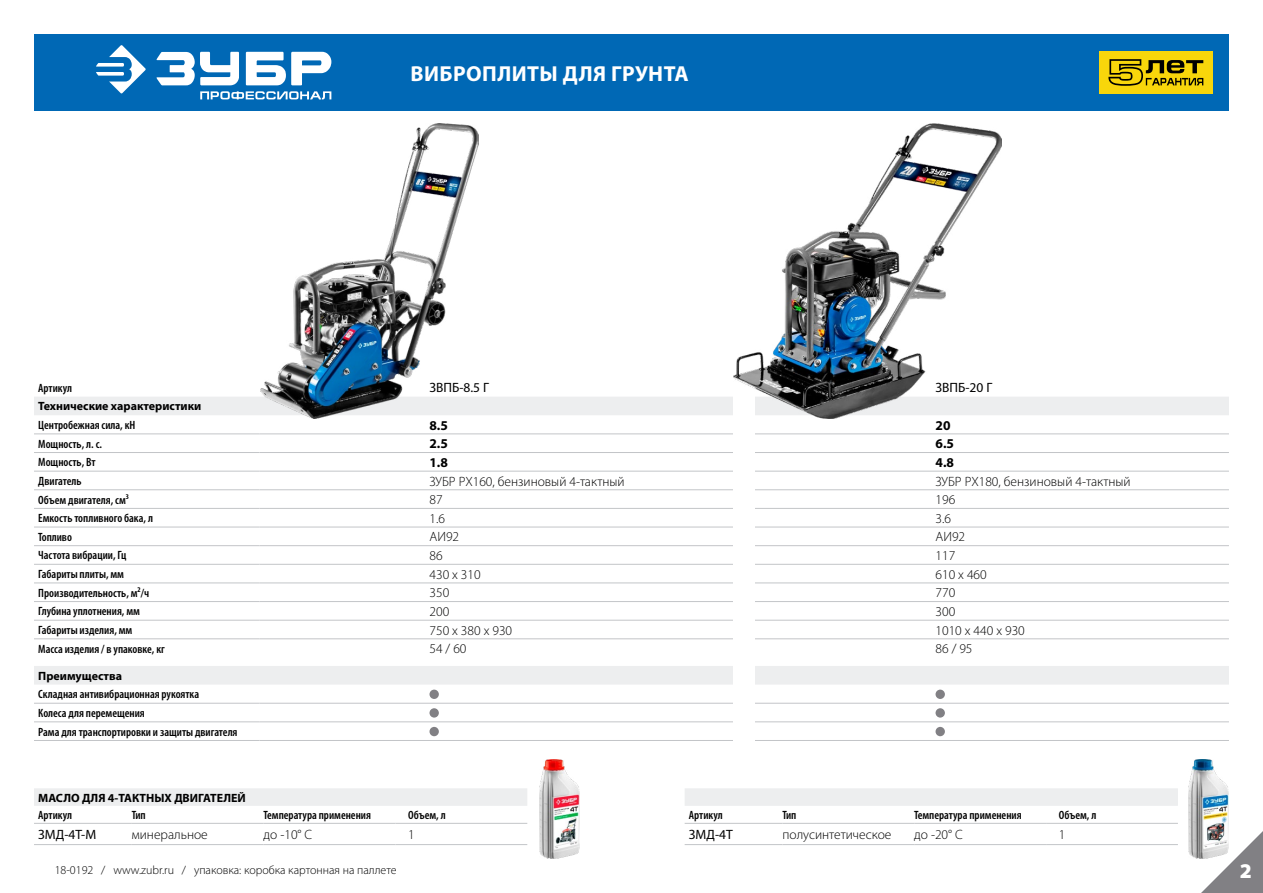
<style>
.page{position:relative;width:1263px;height:893px;background:#fff}
.page>*{position:absolute;margin:0;border:0;box-sizing:border-box;transform-origin:0 0}
.t1{font:700 21.75px "Myriad Pro";letter-spacing:.02em;color:#fff}
.t2{font:900 21px "Myriad Pro";color:#fff}
.t3{font:300 13.5px "Myriad Pro";color:#000}
.t4{font:13.5px "Myriad Pro";color:#000}
.t5{font:700 13.5px "Myriad Pro";color:#000}
.t6{font:600 condensed 12px/18.6px "Myriad Pro";color:#000}
.t7{font:700 12px "Myriad Pro";color:#000}
.t8{font:300 12px "Myriad Pro";color:#000}
</style>
<div class="page">
<svg style="left:1201px;top:831px;width:62px;height:62px"></svg>
<div style="left:34px;top:34px;width:1195px;height:77px;background:#0068b5"></div>
<svg style="left:200px;top:91px;width:131px;height:8px"></svg>
<svg style="left:96px;top:45px;width:50px;height:49px"></svg>
<svg style="left:156px;top:52px;width:175px;height:33px"></svg>
<div style="left:34px;top:397px;width:1195px;height:18px;background:#edeeef"></div>
<div style="left:34px;top:666px;width:1195px;height:19px;background:#edeeef"></div>
<hr style="left:34px;top:434px;width:225px;height:1px;background:#c3c5c8">
<hr style="left:259px;top:434px;width:485px;height:1px;background:#c3c5c8">
<hr style="left:744px;top:434px;width:485px;height:1px;background:#c3c5c8">
<hr style="left:34px;top:452px;width:225px;height:1px;background:#c3c5c8">
<hr style="left:259px;top:452px;width:485px;height:1px;background:#c3c5c8">
<hr style="left:744px;top:452px;width:485px;height:1px;background:#c3c5c8">
<hr style="left:34px;top:471px;width:225px;height:1px;background:#c3c5c8">
<hr style="left:259px;top:471px;width:485px;height:1px;background:#c3c5c8">
<hr style="left:744px;top:471px;width:485px;height:1px;background:#c3c5c8">
<hr style="left:34px;top:489px;width:225px;height:1px;background:#c3c5c8">
<hr style="left:259px;top:489px;width:485px;height:1px;background:#c3c5c8">
<hr style="left:744px;top:489px;width:485px;height:1px;background:#c3c5c8">
<hr style="left:34px;top:508px;width:225px;height:1px;background:#c3c5c8">
<hr style="left:259px;top:508px;width:485px;height:1px;background:#c3c5c8">
<hr style="left:744px;top:508px;width:485px;height:1px;background:#c3c5c8">
<hr style="left:34px;top:527px;width:225px;height:1px;background:#c3c5c8">
<hr style="left:259px;top:527px;width:485px;height:1px;background:#c3c5c8">
<hr style="left:744px;top:527px;width:485px;height:1px;background:#c3c5c8">
<hr style="left:34px;top:545px;width:225px;height:1px;background:#c3c5c8">
<hr style="left:259px;top:545px;width:485px;height:1px;background:#c3c5c8">
<hr style="left:744px;top:545px;width:485px;height:1px;background:#c3c5c8">
<hr style="left:34px;top:564px;width:225px;height:1px;background:#c3c5c8">
<hr style="left:259px;top:564px;width:485px;height:1px;background:#c3c5c8">
<hr style="left:744px;top:564px;width:485px;height:1px;background:#c3c5c8">
<hr style="left:34px;top:583px;width:225px;height:1px;background:#c3c5c8">
<hr style="left:259px;top:583px;width:485px;height:1px;background:#c3c5c8">
<hr style="left:744px;top:583px;width:485px;height:1px;background:#c3c5c8">
<hr style="left:34px;top:601px;width:225px;height:1px;background:#c3c5c8">
<hr style="left:259px;top:601px;width:485px;height:1px;background:#c3c5c8">
<hr style="left:744px;top:601px;width:485px;height:1px;background:#c3c5c8">
<hr style="left:34px;top:620px;width:225px;height:1px;background:#c3c5c8">
<hr style="left:259px;top:620px;width:485px;height:1px;background:#c3c5c8">
<hr style="left:744px;top:620px;width:485px;height:1px;background:#c3c5c8">
<hr style="left:34px;top:703px;width:225px;height:1px;background:#c3c5c8">
<hr style="left:34px;top:722px;width:225px;height:1px;background:#c3c5c8">
<hr style="left:34px;top:639px;width:225px;height:1px;background:#c3c5c8">
<hr style="left:259px;top:639px;width:485px;height:1px;background:#c3c5c8">
<hr style="left:744px;top:639px;width:485px;height:1px;background:#c3c5c8">
<hr style="left:259px;top:703px;width:485px;height:1px;background:#c3c5c8">
<hr style="left:259px;top:722px;width:485px;height:1px;background:#c3c5c8">
<hr style="left:744px;top:703px;width:485px;height:1px;background:#c3c5c8">
<hr style="left:744px;top:722px;width:485px;height:1px;background:#c3c5c8">
<hr style="left:34px;top:740px;width:225px;height:1px;background:#c3c5c8">
<hr style="left:259px;top:740px;width:485px;height:1px;background:#c3c5c8">
<hr style="left:744px;top:740px;width:485px;height:1px;background:#c3c5c8">
<div style="left:429px;top:690px;width:10px;height:9px;background:#818084;border-radius:50%"></div>
<div style="left:935px;top:690px;width:10px;height:9px;background:#818084;border-radius:50%"></div>
<div style="left:429px;top:708px;width:10px;height:10px;background:#818084;border-radius:50%"></div>
<div style="left:935px;top:708px;width:10px;height:10px;background:#818084;border-radius:50%"></div>
<div style="left:429px;top:727px;width:10px;height:9px;background:#818084;border-radius:50%"></div>
<div style="left:935px;top:727px;width:10px;height:9px;background:#818084;border-radius:50%"></div>
<div style="left:34px;top:788px;width:493px;height:18px;background:#edeeef"></div>
<hr style="left:34px;top:823px;width:98px;height:1px;background:#c3c5c8">
<hr style="left:132px;top:823px;width:132px;height:1px;background:#c3c5c8">
<hr style="left:264px;top:823px;width:131px;height:1px;background:#c3c5c8">
<hr style="left:395px;top:823px;width:132px;height:1px;background:#c3c5c8">
<hr style="left:34px;top:844px;width:98px;height:1px;background:#c3c5c8">
<hr style="left:132px;top:844px;width:132px;height:1px;background:#c3c5c8">
<hr style="left:264px;top:844px;width:131px;height:1px;background:#c3c5c8">
<hr style="left:395px;top:844px;width:132px;height:1px;background:#c3c5c8">
<div style="left:685px;top:788px;width:493px;height:18px;background:#edeeef"></div>
<hr style="left:685px;top:823px;width:97px;height:1px;background:#c3c5c8">
<hr style="left:782px;top:823px;width:132px;height:1px;background:#c3c5c8">
<hr style="left:914px;top:823px;width:132px;height:1px;background:#c3c5c8">
<hr style="left:1046px;top:823px;width:132px;height:1px;background:#c3c5c8">
<hr style="left:685px;top:844px;width:97px;height:1px;background:#c3c5c8">
<hr style="left:782px;top:844px;width:132px;height:1px;background:#c3c5c8">
<hr style="left:914px;top:844px;width:132px;height:1px;background:#c3c5c8">
<hr style="left:1046px;top:844px;width:132px;height:1px;background:#c3c5c8">
<div style="left:1099px;top:51px;width:113px;height:43px;background:#f8d60b"></div>
<svg style="left:1108px;top:59px;width:95px;height:27px"></svg>
<div style="left:733px;top:297px;width:22px;height:457px;background:#fff"></div>
<img style="left:1189px;top:760px;width:40px;height:99px">
<img style="left:539px;top:760px;width:40px;height:99px">
<img style="left:260px;top:124px;width:218px;height:294px">
<img style="left:733px;top:124px;width:268px;height:294px">
<h1 class="t1" style="left:411px;top:59px;width:280px">ВИБРОПЛИТЫ ДЛЯ ГРУНТА</h1>
<p class="t6" style="left:38px;top:379px;width:35px">Артикул</p>
<p class="t4" style="left:429px;top:379px;width:61px">ЗВПБ-8.5 Г</p>
<p class="t4" style="left:935px;top:379px;width:58px">ЗВПБ-20 Г</p>
<p class="t7" style="left:38px;top:399px;width:165px">Технические характеристики</p>
<p class="t6" style="left:38px;top:416px;width:99px">Центробежная сила, кН</p>
<p class="t5" style="left:429px;top:416px;width:20px">8.5</p>
<p class="t5" style="left:935px;top:416px;width:16px">20</p>
<p class="t6" style="left:38px;top:435px;width:65px">Мощность, л. с.</p>
<p class="t5" style="left:429px;top:435px;width:20px">2.5</p>
<p class="t5" style="left:935px;top:435px;width:20px">6.5</p>
<p class="t6" style="left:38px;top:453px;width:59px">Мощность, Вт</p>
<p class="t5" style="left:429px;top:454px;width:20px">1.8</p>
<p class="t5" style="left:935px;top:454px;width:20px">4.8</p>
<p class="t6" style="left:38px;top:472px;width:45px">Двигатель</p>
<p class="t3" style="left:429px;top:473px;width:197px">ЗУБР PX160, бензиновый 4-тактный</p>
<p class="t3" style="left:935px;top:473px;width:197px">ЗУБР PX180, бензиновый 4-тактный</p>
<p class="t6" style="left:38px;top:490px;width:92px">Объем двигателя, см³</p>
<p class="t3" style="left:429px;top:491px;width:15px">87</p>
<p class="t3" style="left:935px;top:491px;width:21px">196</p>
<p class="t6" style="left:38px;top:509px;width:116px">Емкость топливного бака, л</p>
<p class="t3" style="left:429px;top:510px;width:17px">1.6</p>
<p class="t3" style="left:935px;top:510px;width:17px">3.6</p>
<p class="t6" style="left:38px;top:528px;width:35px">Топливо</p>
<p class="t3" style="left:429px;top:529px;width:31px">АИ92</p>
<p class="t3" style="left:935px;top:529px;width:31px">АИ92</p>
<p class="t6" style="left:38px;top:546px;width:90px">Частота вибрации, Гц</p>
<p class="t3" style="left:429px;top:547px;width:15px">86</p>
<p class="t3" style="left:935px;top:547px;width:21px">117</p>
<p class="t6" style="left:38px;top:565px;width:87px">Габариты плиты, мм</p>
<p class="t3" style="left:429px;top:566px;width:53px">430 x 310</p>
<p class="t3" style="left:935px;top:566px;width:53px">610 х 460</p>
<p class="t6" style="left:38px;top:584px;width:112px">Производительность, м²/ч</p>
<p class="t3" style="left:429px;top:585px;width:21px">350</p>
<p class="t3" style="left:935px;top:585px;width:21px">770</p>
<p class="t6" style="left:38px;top:602px;width:103px">Глубина уплотнения, мм</p>
<p class="t3" style="left:429px;top:603px;width:21px">200</p>
<p class="t3" style="left:935px;top:603px;width:21px">300</p>
<p class="t6" style="left:38px;top:621px;width:96px">Габариты изделия, мм</p>
<p class="t3" style="left:429px;top:622px;width:84px">750 x 380 x 930</p>
<p class="t3" style="left:935px;top:622px;width:91px">1010 x 440 x 930</p>
<p class="t6" style="left:38px;top:640px;width:128px">Масса изделия / в упаковке, кг</p>
<p class="t3" style="left:429px;top:641px;width:39px">54 / 60</p>
<p class="t3" style="left:935px;top:641px;width:39px">86 / 95</p>
<p class="t7" style="left:38px;top:668px;width:85px">Преимущества</p>
<p class="t6" style="left:38px;top:685px;width:201px">Складная антивибрационная рукоятка<br>Колеса для перемещения<br>Рама для транспортировки и защиты двигателя</p>
<p class="t7" style="left:38px;top:790px;width:209px">МАСЛО ДЛЯ 4-ТАКТНЫХ ДВИГАТЕЛЕЙ</p>
<p class="t6" style="left:38px;top:806px;width:35px">Артикул</p>
<p class="t6" style="left:132px;top:806px;width:15px">Тип</p>
<p class="t6" style="left:264px;top:806px;width:109px">Температура применения</p>
<p class="t6" style="left:408px;top:806px;width:39px">Объем, л</p>
<p class="t4" style="left:38px;top:826px;width:59px">ЗМД-4Т-М</p>
<p class="t3" style="left:132px;top:826px;width:78px">минеральное</p>
<p class="t3" style="left:264px;top:826px;width:50px">до -10° С</p>
<p class="t3" style="left:408px;top:826px;width:8px">1</p>
<p class="t6" style="left:689px;top:806px;width:35px">Артикул</p>
<p class="t6" style="left:782px;top:806px;width:15px">Тип</p>
<p class="t6" style="left:914px;top:806px;width:109px">Температура применения</p>
<p class="t6" style="left:1059px;top:806px;width:39px">Объем, л</p>
<p class="t4" style="left:689px;top:826px;width:45px">ЗМД-4Т</p>
<p class="t3" style="left:782px;top:826px;width:111px">полусинтетическое</p>
<p class="t3" style="left:914px;top:826px;width:50px">до -20° С</p>
<p class="t3" style="left:1059px;top:826px;width:8px">1</p>
<p class="t8" style="left:55px;top:862px;width:343px">18-0192 / www.zubr.ru / упаковка: коробка картонная на паллете</p>
<h2 class="t2" style="left:1240px;top:856px;width:14px">2</h2>
</div>
